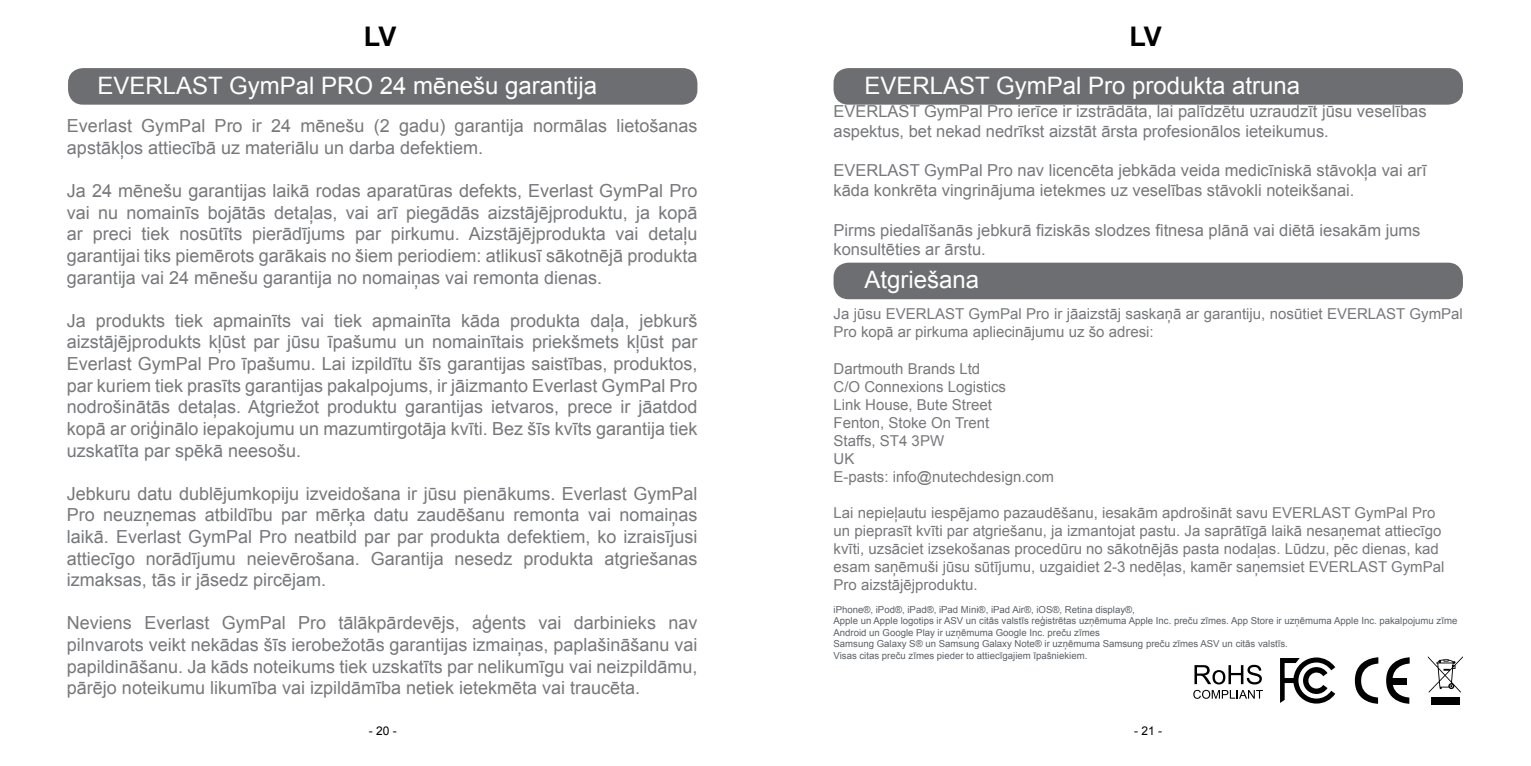
<style>
.page{position:relative;width:1531px;height:766px;background:#fff}
.page>*{position:absolute;margin:0;border:0;box-sizing:border-box;transform-origin:0 0}
.t1{font:700 27px "Arial";color:#000}
.t2{font:24px "Arial";color:#fff}
.t3{font:18px/21.6px "Arial";color:#77787b;text-align:justify}
.t4{font:16.5px/19.8px "Arial";color:#77787b}
.t5{font:15px/18px "Arial";color:#77787b}
.t6{font:12px "Arial";color:#000}
.t7{font:9.6px/11.4px "Arial";color:#5b6166}
</style>
<div class="page">
<div style="left:68px;top:68px;width:629px;height:37px;background:#6d6e71;border-radius:15px"></div>
<div style="left:833px;top:68px;width:630px;height:37px;background:#6d6e71;border-radius:15px"></div>
<div style="left:833px;top:262px;width:630px;height:37px;background:#6d6e71;border-radius:15px"></div>
<svg style="left:1280px;top:657px;width:55px;height:46px"></svg>
<svg style="left:1355px;top:657px;width:23px;height:46px"></svg>
<svg style="left:1386px;top:657px;width:23px;height:46px"></svg>
<svg style="left:1428px;top:656px;width:35px;height:36px"></svg>
<div style="left:1431px;top:697px;width:28px;height:7px;background:#000"></div>
<svg style="left:1193px;top:664px;width:70px;height:34px"></svg>
<h1 class="t1" style="left:364px;top:18px;width:34px">LV</h1>
<h1 class="t1" style="left:1129px;top:18px;width:34px">LV</h1>
<h2 class="t2" style="left:97px;top:69px;width:501px">EVERLAST GymPal PRO 24 mēnešu garantija</h2>
<p class="t3" style="left:67px;top:115px;width:632px">Everlast GymPal Pro ir 24 mēnešu (2 gadu) garantija normālas lietošanas apstākļos attiecībā uz materiālu un darba defektiem.</p>
<p class="t3" style="left:67px;top:180px;width:632px">Ja 24 mēnešu garantijas laikā rodas aparatūras defekts, Everlast GymPal Pro vai nu nomainīs bojātās detaļas, vai arī piegādās aizstājējproduktu, ja kopā ar preci tiek nosūtīts pierādījums par pirkumu. Aizstājējprodukta vai detaļu garantijai tiks piemērots garākais no šiem periodiem: atlikusī sākotnējā produkta garantija vai 24 mēnešu garantija no nomaiņas vai remonta dienas.</p>
<p class="t3" style="left:67px;top:309px;width:632px">Ja produkts tiek apmainīts vai tiek apmainīta kāda produkta daļa, jebkurš aizstājējprodukts kļūst par jūsu īpašumu un nomainītais priekšmets kļūst par Everlast GymPal Pro īpašumu. Lai izpildītu šīs garantijas saistības, produktos, par kuriem tiek prasīts garantijas pakalpojums, ir jāizmanto Everlast GymPal Pro nodrošinātās detaļas. Atgriežot produktu garantijas ietvaros, prece ir jāatdod kopā ar oriģinālo iepakojumu un mazumtirgotāja kvīti. Bez šīs kvīts garantija tiek uzskatīta par spēkā neesošu.</p>
<p class="t3" style="left:67px;top:482px;width:632px">Jebkuru datu dublējumkopiju izveidošana ir jūsu pienākums. Everlast GymPal Pro neuzņemas atbildību par mērķa datu zaudēšanu remonta vai nomaiņas laikā. Everlast GymPal Pro neatbild par par produkta defektiem, ko izraisījusi attiecīgo norādījumu neievērošana. Garantija nesedz produkta atgriešanas izmaksas, tās ir jāsedz pircējam.</p>
<p class="t3" style="left:67px;top:612px;width:632px">Neviens Everlast GymPal Pro tālākpārdevējs, aģents vai darbinieks nav pilnvarots veikt nekādas šīs ierobežotās garantijas izmaiņas, paplašināšanu vai papildināšanu. Ja kāds noteikums tiek uzskatīts par nelikumīgu vai neizpildāmu, pārējo noteikumu likumība vai izpildāmība netiek ietekmēta vai traucēta.</p>
<h2 class="t2" style="left:864px;top:69px;width:437px">EVERLAST GymPal Pro produkta atruna</h2>
<p class="t4" style="left:833px;top:101px;width:595px">EVERLAST GymPal Pro ierīce ir izstrādāta, lai palīdzētu uzraudzīt jūsu veselības aspektus, bet nekad nedrīkst aizstāt ārsta profesionālos ieteikumus.</p>
<p class="t4" style="left:833px;top:160px;width:595px">EVERLAST GymPal Pro nav licencēta jebkāda veida medicīniskā stāvokļa vai arī kāda konkrēta vingrinājuma ietekmes uz veselības stāvokli noteikšanai.</p>
<p class="t4" style="left:833px;top:220px;width:588px">Pirms piedalīšanās jebkurā fiziskās slodzes fitnesa plānā vai diētā iesakām jums konsultēties ar ārstu.</p>
<h2 class="t2" style="left:864px;top:263px;width:116px">Atgriešana</h2>
<p class="t5" style="left:833px;top:305px;width:631px">Ja jūsu EVERLAST GymPal Pro ir jāaizstāj saskaņā ar garantiju, nosūtiet EVERLAST GymPal<br>Pro kopā ar pirkuma apliecinājumu uz šo adresi:</p>
<p class="t5" style="left:833px;top:359px;width:222px">Dartmouth Brands Ltd<br>C/O Connexions Logistics<br>Link House, Bute Street<br>Fenton, Stoke On Trent<br>Staffs, ST4 3PW<br>UK<br>E-pasts: info@nutechdesign.com</p>
<p class="t5" style="left:833px;top:503px;width:612px">Lai nepieļautu iespējamo pazaudēšanu, iesakām apdrošināt savu EVERLAST GymPal Pro un pieprasīt kvīti par atgriešanu, ja izmantojat pastu. Ja saprātīgā laikā nesaņemat attiecīgo kvīti, uzsāciet izsekošanas procedūru no sākotnējās pasta nodaļas. Lūdzu, pēc dienas, kad esam saņēmuši jūsu sūtījumu, uzgaidiet 2-3 nedēļas, kamēr saņemsiet EVERLAST GymPal Pro aizstājējproduktu.</p>
<p class="t7" style="left:833px;top:603px;width:625px">iPhone®, iPod®, iPad®, iPad Mini®, iPad Air®, iOS®, Retina display®,<br>Apple un Apple logotips ir ASV un citās valstīs reģistrētas uzņēmuma Apple Inc. preču zīmes. App Store ir uzņēmuma Apple Inc. pakalpojumu zīme Android un Google Play ir uzņēmuma Google Inc. preču zīmes<br>Samsung Galaxy S® un Samsung Galaxy Note® ir uzņēmuma Samsung preču zīmes ASV un citās valstīs.<br>Visas citas preču zīmes pieder to attiecīgajiem īpašniekiem.</p>
<p class="t6" style="left:369px;top:722px;width:30px">- 20 -</p>
<p class="t6" style="left:1134px;top:722px;width:30px">- 21 -</p>
</div>
